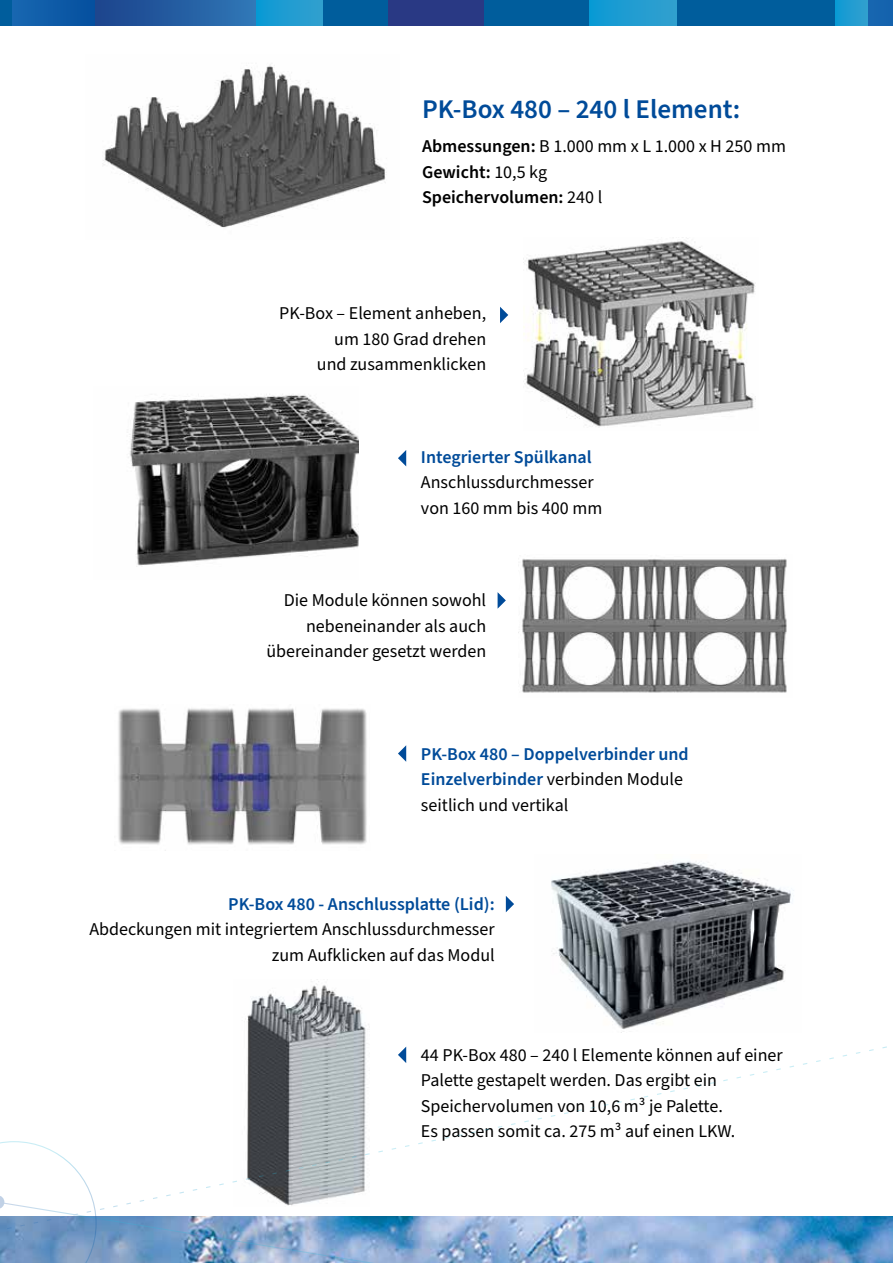
<style>
.page{position:relative;width:893px;height:1263px;background:#fff}
.page>*{position:absolute;margin:0;border:0;box-sizing:border-box;transform-origin:0 0}
.t1{font:600 27px "Source Sans Pro";color:#004b99}
.t2{font:18px/25.5px "Source Sans Pro";color:#000;text-align:right}
.t3{font:600 18px/25.5px "Source Sans Pro";color:#004b99}
.t4{font:600 18px/25.5px "Source Sans Pro";color:#000}
.s1{font-weight:400}
.s2{font-weight:400;color:#000}
</style>
<div class="page">
<div style="left:0;top:0;width:16px;height:26px;background:#005d9c"></div>
<div style="left:13px;top:0;width:89px;height:26px;background:#0e5aa7"></div>
<div style="left:866px;top:0;width:27px;height:26px;background:#1664af"></div>
<div style="left:96px;top:0;width:165px;height:26px;background:linear-gradient(to right,#1c428b,#2e7bb9)"></div>
<div style="left:257px;top:0;width:66px;height:26px;background:linear-gradient(to right,#0b9ad4,#33a0ce)"></div>
<svg style="left:834px;top:0;width:33px;height:26px"></svg>
<div style="left:588px;top:0;width:89px;height:26px;background:linear-gradient(to right,#0b9ad4,#34a0ce)"></div>
<div style="left:323px;top:0;width:69px;height:26px;background:#005d9c"></div>
<div style="left:484px;top:0;width:105px;height:26px;background:#005d9c"></div>
<div style="left:677px;top:0;width:157px;height:26px;background:#005d9c"></div>
<div style="left:388px;top:0;width:96px;height:26px;background:#293984"></div>
<img style="left:540px;top:1216px;width:353px;height:47px">
<img style="left:102px;top:64px;width:285px;height:164px">
<img style="left:523px;top:238px;width:233px;height:189px">
<img style="left:518px;top:558px;width:269px;height:135px">
<img style="left:128px;top:394px;width:231px;height:173px">
<img style="left:118px;top:708px;width:249px;height:143px">
<img style="left:551px;top:861px;width:243px;height:128px">
<svg style="left:500px;top:307px;width:8px;height:16px"></svg>
<svg style="left:398px;top:450px;width:8px;height:16px"></svg>
<svg style="left:398px;top:745px;width:8px;height:17px"></svg>
<svg style="left:498px;top:592px;width:8px;height:16px"></svg>
<svg style="left:506px;top:896px;width:8px;height:16px"></svg>
<svg style="left:247px;top:989px;width:640px;height:152px"></svg>
<svg style="left:0;top:1141px;width:540px;height:122px"></svg>
<h1 class="t1" style="left:422px;top:91px;width:320px">PK-Box 480 – 240 l Element:</h1>
<p class="t4" style="left:422px;top:134px;width:365px">Abmessungen: <span class="s1">B 1.000 mm x L 1.000 x H 250 mm<br></span>Gewicht: <span class="s1">10,5 kg<br></span>Speichervolumen: <span class="s1">240 l</span></p>
<p class="t2" style="left:279px;top:301px;width:208px">PK-Box – Element anheben, um 180 Grad drehen<br>und zusammenklicken</p>
<p class="t3" style="left:421px;top:445px;width:172px">Integrierter Spülkanal</p>
<p class="t2" style="left:421px;top:470px;width:183px;text-align:left">Anschlussdurchmesser von 160 mm bis 400 mm</p>
<p class="t2" style="left:266px;top:588px;width:221px">Die Module können sowohl nebeneinander als auch übereinander gesetzt werden</p>
<p class="t3" style="left:421px;top:741px;width:269px">PK-Box 480 – Doppelverbinder und<br>Einzelverbinder <span class="s2">verbinden Module seitlich und vertikal</span></p>
<p class="t3" style="left:228px;top:892px;width:268px">PK-Box 480 - Anschlussplatte (Lid):</p>
<p class="t2" style="left:89px;top:917px;width:407px">Abdeckungen mit integriertem Anschlussdurchmesser zum Aufklicken auf das Modul</p>
<p class="t2" style="left:421px;top:1043px;width:363px;text-align:left">44 PK-Box 480 – 240 l Elemente können auf einer Palette gestapelt werden. Das ergibt ein Speichervolumen von 10,6 m³ je Palette.<br>Es passen somit ca. 275 m³ auf einen LKW.</p>
</div>
